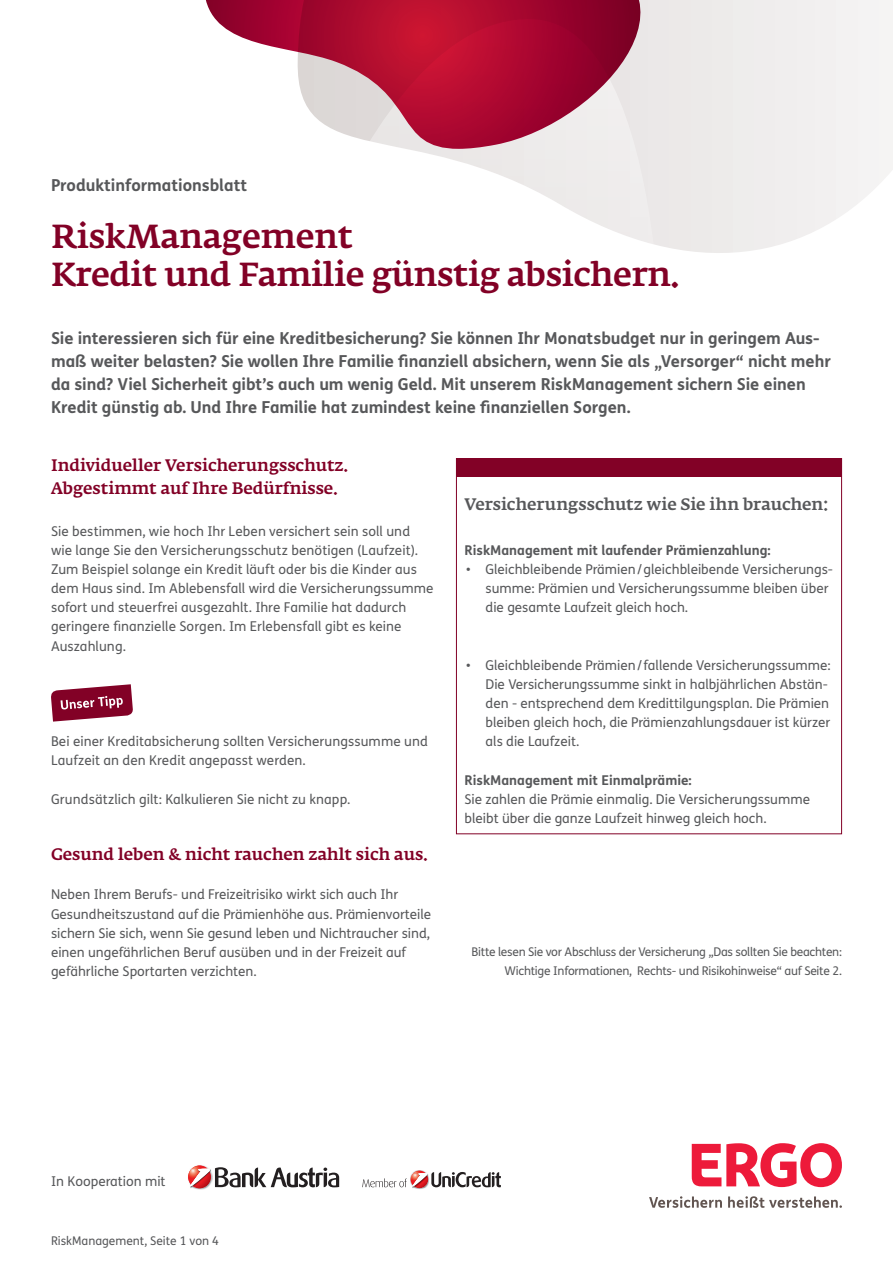
<style>
.page{position:relative;width:893px;height:1263px;background:#fff}
.page>*{position:absolute;margin:0;border:0;box-sizing:border-box;transform-origin:0 0}
.t1{font:500 33px/38.2px "Fedra Serif A Pro";letter-spacing:-.01em;color:#820126}
.t2{font:700 16.5px/23px "FS Me";letter-spacing:-.005em;color:#57585a}
.t3{font:500 16.5px/23px "Fedra Serif A Pro";color:#820126}
.t4{font:500 16.5px "Fedra Serif A Pro";color:#57585a}
.t5{font:13.5px/19.2px "FS Me";color:#57585a}
.t6{font:700 13.5px "FS Me";color:#57585a}
.t7{font:12px/19.2px "FS Me";letter-spacing:-.02em;color:#57585a;text-align:right}
.t8{font:12px "FS Me";color:#57585a}
</style>
<div class="page">
<svg style="left:642px;top:0;width:251px;height:253px"></svg>
<svg style="left:408px;top:16px;width:260px;height:237px;fill:#f0eeed"></svg>
<svg style="left:206px;top:0;width:436px;height:149px"></svg>
<div style="left:456px;top:458px;width:386px;height:19px;background:#820126"></div>
<img style="left:415px;top:1170px;width:9px;height:19px">
<svg style="left:362px;top:1171px;width:139px;height:17px"></svg>
<img style="left:193px;top:1188px;width:13px;height:1px">
<img style="left:190px;top:1187px;width:18px;height:1px">
<svg style="left:188px;top:1165px;width:151px;height:22px"></svg>
<svg style="left:51px;top:684px;width:82px;height:38px"></svg>
<svg style="left:692px;top:1143px;width:150px;height:44px"></svg>
<svg style="left:649px;top:1196px;width:73px;height:12px"></svg>
<svg style="left:728px;top:1196px;width:114px;height:12px"></svg>
<p class="t2" style="left:51px;top:173px;width:198px">Produktinformationsblatt</p>
<h1 class="t1" style="left:51px;top:217px;width:629px">RiskManagement<br>Kredit und Familie günstig absichern.</h1>
<p class="t2" style="left:51px;top:326px;width:781px">Sie interessieren sich für eine Kreditbesicherung? Sie können Ihr Monatsbudget nur in geringem Aus&shy;maß weiter belasten? Sie wollen Ihre Familie finanziell absichern, wenn Sie als „Versorger“ nicht mehr da sind? Viel Sicherheit gibt’s auch um wenig Geld. Mit unserem RiskManagement sichern Sie einen Kredit günstig ab. Und Ihre Familie hat zumindest keine finanziellen Sorgen.</p>
<p class="t3" style="left:51px;top:454px;width:298px">Individueller Versicherungsschutz.<br>Abgestimmt auf Ihre Bedürfnisse.</p>
<p class="t5" style="left:51px;top:521px;width:384px">Sie bestimmen, wie hoch Ihr Leben versichert sein soll und wie lange Sie den Versicherungsschutz benötigen (Laufzeit).<br>Zum Beispiel solange ein Kredit läuft oder bis die Kinder aus dem Haus sind. Im Ablebensfall wird die Versicherungssumme sofort und steuerfrei ausgezahlt. Ihre Familie hat dadurch geringere finanzielle Sorgen. Im Erlebensfall gibt es keine Auszahlung.</p>
<p class="t5" style="left:51px;top:732px;width:378px">Bei einer Kreditabsicherung sollten Versicherungssumme und<br>Laufzeit an den Kredit angepasst werden.</p>
<p class="t5" style="left:51px;top:789px;width:301px">Grundsätzlich gilt: Kalkulieren Sie nicht zu knapp.</p>
<p class="t3" style="left:51px;top:843px;width:378px">Gesund leben &amp; nicht rauchen zahlt sich aus.</p>
<p class="t5" style="left:51px;top:885px;width:382px">Neben Ihrem Berufs- und Freizeitrisiko wirkt sich auch Ihr Gesundheitszustand auf die Prämienhöhe aus. Prämienvorteile sichern Sie sich, wenn Sie gesund leben und Nichtraucher sind, einen ungefährlichen Beruf ausüben und in der Freizeit auf gefährliche Sportarten verzichten.</p>
<p class="t4" style="left:465px;top:494px;width:365px">Versicherungsschutz wie Sie ihn brauchen:</p>
<p class="t6" style="left:465px;top:540px;width:308px">RiskManagement mit laufender Prämienzahlung:</p>
<p class="t5" style="left:486px;top:559px;width:349px;text-indent:-19px">• Gleichbleibende Prämien/gleichbleibende Versicherungs&shy;summe: Prämien und Versicherungssumme bleiben über die gesamte Laufzeit gleich hoch.</p>
<p class="t5" style="left:486px;top:655px;width:347px;text-indent:-19px">• Gleichbleibende Prämien/fallende Versicherungssumme:<br>Die Versicherungssumme sinkt in halbjährlichen Abstän&shy;den - entsprechend dem Kredittilgungsplan. Die Prämien bleiben gleich hoch, die Prämienzahlungsdauer ist kürzer als die Laufzeit.</p>
<p class="t6" style="left:465px;top:769px;width:229px">RiskManagement mit Einmalprämie:</p>
<p class="t5" style="left:465px;top:789px;width:347px">Sie zahlen die Prämie einmalig. Die Versicherungssumme bleibt über die ganze Laufzeit hinweg gleich hoch.</p>
<p class="t7" style="left:472px;top:942px;width:372px">Bitte lesen Sie vor Abschluss der Versicherung „Das sollten Sie beachten:<br>Wichtige Informationen, Rechts- und Risikohinweise“ auf Seite 2.</p>
<p class="t5" style="left:51px;top:1172px;width:116px">In Kooperation mit</p>
<p class="t8" style="left:51px;top:1233px;width:169px">RiskManagement, Seite 1 von 4</p>
</div>
